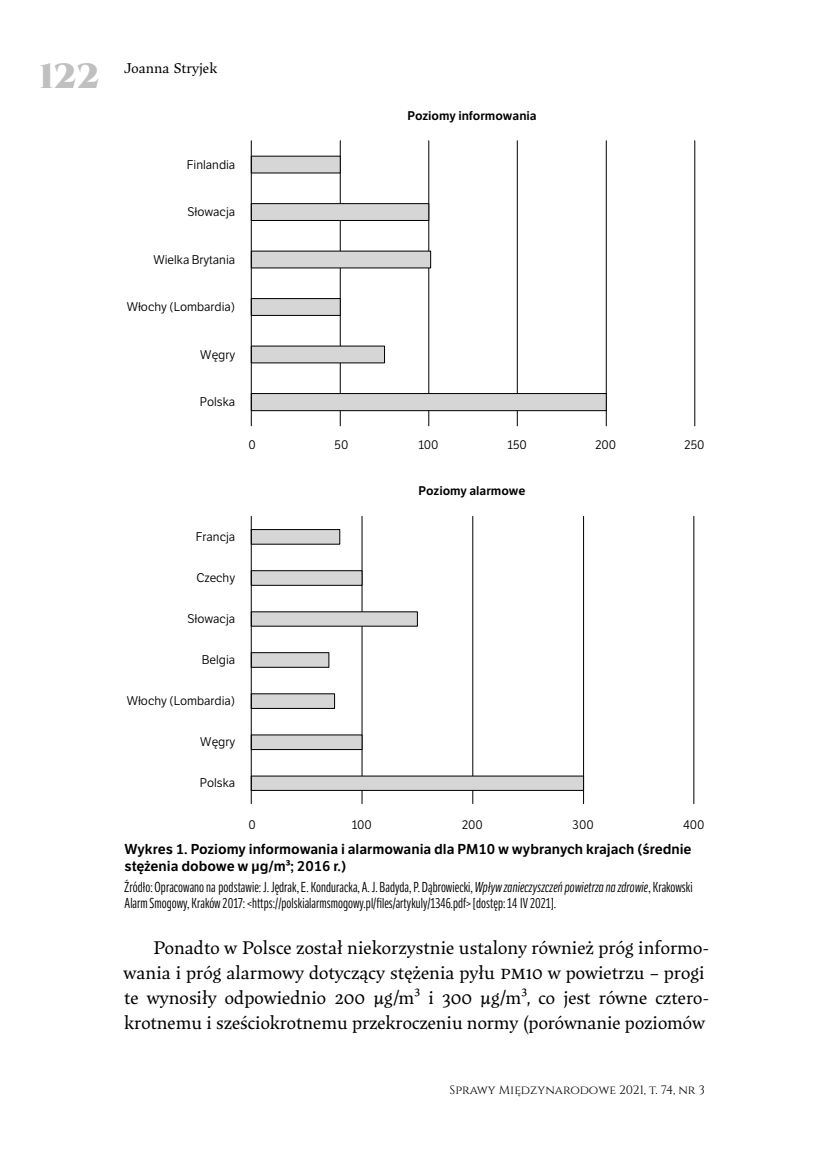
<style>
.page{position:relative;width:819px;height:1166px;background:#fff}
.page>*{position:absolute;margin:0;border:0;box-sizing:border-box;transform-origin:0 0}
.t1{font:900 35px "Cinzel";color:#c0c0c0}
.t2{font:19.25px/25.2px "Maecenas";color:#000}
.t3{font:14.88px "Maecenas";color:#000}
.t4{font:14px/15.8px "LFT Etica Compressed";letter-spacing:.005em;color:#000}
.t5{font:600 14px/17.5px "LFT Etica";color:#000}
.t6{font:12.25px "LFT Etica";color:#000}
.t7{font:600 12.25px "LFT Etica";color:#000}
.t8{font:12.25px "Cinzel";color:#000}
.s1{font-style:italic}
</style>
<div class="page">
<hr style="left:362px;top:516px;width:1px;height:288px;background:#000">
<hr style="left:472px;top:516px;width:1px;height:288px;background:#000">
<hr style="left:583px;top:516px;width:1px;height:288px;background:#000">
<hr style="left:340px;top:141px;width:1px;height:285px;background:#000">
<hr style="left:428px;top:141px;width:1px;height:285px;background:#000">
<hr style="left:517px;top:141px;width:1px;height:285px;background:#000">
<hr style="left:606px;top:141px;width:1px;height:285px;background:#000">
<hr style="left:694px;top:141px;width:1px;height:285px;background:#000">
<svg style="left:252px;top:156px;width:354px;height:255px"></svg>
<hr style="left:251px;top:141px;width:1px;height:285px;background:#000">
<hr style="left:693px;top:516px;width:1px;height:288px;background:#000">
<svg style="left:252px;top:529px;width:332px;height:262px"></svg>
<hr style="left:251px;top:516px;width:1px;height:288px;background:#000">
<h1 class="t1" style="left:39px;top:55px;width:62px">122</h1>
<p class="t3" style="left:124px;top:63px;width:95px">Joanna Stryjek</p>
<p class="t6" style="left:187px;top:160px;width:50px">Finlandia</p>
<p class="t7" style="left:407px;top:111px;width:131px">Poziomy informowania</p>
<p class="t6" style="left:187px;top:207px;width:49px">Słowacja</p>
<p class="t6" style="left:153px;top:255px;width:83px">Wielka Brytania</p>
<p class="t6" style="left:127px;top:302px;width:110px">Włochy (Lombardia)</p>
<p class="t6" style="left:200px;top:350px;width:36px">Węgry</p>
<p class="t6" style="left:200px;top:398px;width:37px">Polska</p>
<p class="t6" style="left:248px;top:441px;width:9px">0</p>
<p class="t6" style="left:334px;top:441px;width:15px">50</p>
<p class="t6" style="left:418px;top:441px;width:22px">100</p>
<p class="t6" style="left:507px;top:441px;width:21px">150</p>
<p class="t6" style="left:595px;top:441px;width:22px">200</p>
<p class="t6" style="left:684px;top:441px;width:22px">250</p>
<p class="t6" style="left:196px;top:532px;width:41px">Francja</p>
<p class="t6" style="left:196px;top:573px;width:40px">Czechy</p>
<p class="t6" style="left:187px;top:614px;width:49px">Słowacja</p>
<p class="t6" style="left:202px;top:655px;width:35px">Belgia</p>
<p class="t6" style="left:127px;top:696px;width:110px">Włochy (Lombardia)</p>
<p class="t6" style="left:200px;top:738px;width:36px">Węgry</p>
<p class="t6" style="left:200px;top:779px;width:37px">Polska</p>
<p class="t7" style="left:418px;top:486px;width:108px">Poziomy alarmowe</p>
<p class="t6" style="left:248px;top:820px;width:9px">0</p>
<p class="t6" style="left:351px;top:820px;width:22px">100</p>
<p class="t6" style="left:462px;top:820px;width:22px">200</p>
<p class="t6" style="left:572px;top:820px;width:23px">300</p>
<p class="t6" style="left:683px;top:820px;width:23px">400</p>
<p class="t5" style="left:124px;top:841px;width:568px">Wykres 1. Poziomy informowania i alarmowania dla PM10 w wybranych krajach (średnie stężenia dobowe w μg/m³; 2016 r.)</p>
<p class="t4" style="left:124px;top:880px;width:570px">Źródło: Opracowano na podstawie: J. Jędrak, E. Konduracka, A. J. Badyda, P. Dąbrowiecki, <span class="s1">Wpływ zanieczyszczeń powietrza na zdrowie</span>, Krakowski<br>Alarm Smogowy, Kraków 2017: &lt;https://polskialarmsmogowy.pl/files/artykuly/1346.pdf&gt; [dostęp: 14 IV 2021].</p>
<p class="t2" style="left:124px;top:936px;width:587px;text-indent:29px">Ponadto w Polsce został niekorzystnie ustalony również próg informo&shy;wania i próg alarmowy dotyczący stężenia pyłu pm10 w powietrzu – progi te wynosiły odpowiednio 200 µg/m³ i 300 µg/m³, co jest równe cztero&shy;krotnemu i sześciokrotnemu przekroczeniu normy (porównanie poziomów</p>
<p class="t8" style="left:449px;top:1082px;width:257px">Sprawy Międzynarodowe 2021, t. 74, nr 3</p>
</div>
